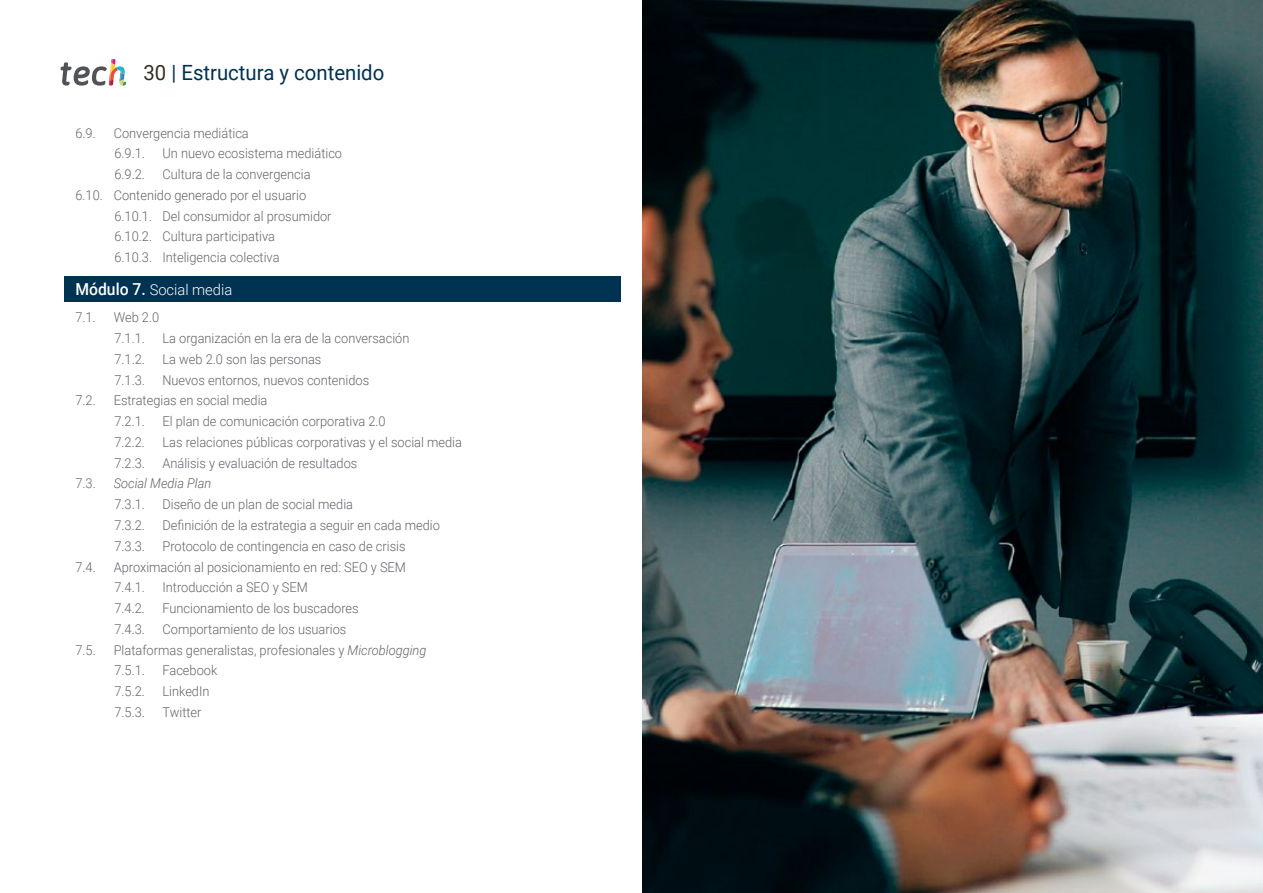
<style>
.page{position:relative;width:1263px;height:893px;background:#fff}
.page>*{position:absolute;margin:0;border:0;box-sizing:border-box;transform-origin:0 0}
.t1{font:21px "Roboto";color:#003251}
.t2{font:300 15px "Roboto";color:#fff}
.t3{font:300 13.5px/20.7px "Roboto";color:#61646a;scale:.95 1}
.t4{font:italic 300 13.5px "Roboto";color:#61646a;scale:.95 1}
.s1{color:#312e20}
.s2{font-weight:500;font-size:16.5px}
.s3{font-style:italic}
</style>
<div class="page">
<svg style="left:61px;top:59px;width:65px;height:27px"></svg>
<div style="left:64px;top:277px;width:557px;height:25px;background:#003251"></div>
<img style="left:642px;top:0;width:621px;height:893px">
<h1 class="t1" style="left:144px;top:57px;width:242px"><span class="s1">30</span> | Estructura y contenido</h1>
<p class="t3" style="left:75px;top:122px;width:23px">6.9.</p>
<p class="t3" style="left:114px;top:122px;width:144px">Convergencia mediática<br>6.9.1.</p>
<p class="t3" style="left:162px;top:143px;width:191px">Un nuevo ecosistema mediático</p>
<p class="t3" style="left:114px;top:164px;width:34px">6.9.2.</p>
<p class="t3" style="left:162px;top:164px;width:157px">Cultura de la convergencia</p>
<p class="t3" style="left:75px;top:184px;width:245px">6.10. Contenido generado por el usuario</p>
<p class="t3" style="left:114px;top:205px;width:230px">6.10.1. Del consumidor al prosumidor</p>
<p class="t3" style="left:114px;top:226px;width:170px">6.10.2. Cultura participativa</p>
<p class="t3" style="left:114px;top:247px;width:175px">6.10.3. Inteligencia colectiva</p>
<p class="t2" style="left:75px;top:279px;width:158px"><span class="s2">Módulo 7.</span> Social media</p>
<p class="t3" style="left:75px;top:307px;width:23px">7.1.</p>
<p class="t3" style="left:114px;top:307px;width:49px">Web 2.0<br>7.1.1.</p>
<p class="t3" style="left:162px;top:328px;width:261px">La organización en la era de la conversación</p>
<p class="t3" style="left:114px;top:348px;width:34px">7.1.2.</p>
<p class="t3" style="left:162px;top:348px;width:169px">La web 2.0 son las personas</p>
<p class="t3" style="left:114px;top:369px;width:34px">7.1.3.</p>
<p class="t3" style="left:162px;top:369px;width:219px">Nuevos entornos, nuevos contenidos</p>
<p class="t3" style="left:75px;top:390px;width:23px">7.2.</p>
<p class="t3" style="left:114px;top:390px;width:163px">Estrategias en social media<br>7.2.1.</p>
<p class="t3" style="left:162px;top:411px;width:236px">El plan de comunicación corporativa 2.0</p>
<p class="t3" style="left:114px;top:431px;width:34px">7.2.2.</p>
<p class="t3" style="left:162px;top:431px;width:317px">Las relaciones públicas corporativas y el social media</p>
<p class="t3" style="left:114px;top:452px;width:34px">7.2.3.</p>
<p class="t3" style="left:162px;top:452px;width:207px">Análisis y evaluación de resultados</p>
<p class="t3" style="left:75px;top:473px;width:23px">7.3.</p>
<p class="t4" style="left:114px;top:474px;width:104px">Social Media Plan</p>
<p class="t3" style="left:114px;top:494px;width:34px">7.3.1.</p>
<p class="t3" style="left:162px;top:494px;width:202px">Diseño de un plan de social media</p>
<p class="t3" style="left:114px;top:514px;width:34px">7.3.2.</p>
<p class="t3" style="left:162px;top:514px;width:294px">Definición de la estrategia a seguir en cada medio</p>
<p class="t3" style="left:114px;top:535px;width:34px">7.3.3.</p>
<p class="t3" style="left:162px;top:535px;width:257px">Protocolo de contingencia en caso de crisis</p>
<p class="t3" style="left:75px;top:556px;width:23px">7.4.</p>
<p class="t3" style="left:114px;top:556px;width:309px">Aproximación al posicionamiento en red: SEO y SEM<br>7.4.1.</p>
<p class="t3" style="left:162px;top:577px;width:155px">Introducción a SEO y SEM</p>
<p class="t3" style="left:114px;top:597px;width:34px">7.4.2.</p>
<p class="t3" style="left:162px;top:597px;width:208px">Funcionamiento de los buscadores</p>
<p class="t3" style="left:114px;top:618px;width:34px">7.4.3.</p>
<p class="t3" style="left:162px;top:618px;width:195px">Comportamiento de los usuarios</p>
<p class="t3" style="left:75px;top:639px;width:23px">7.5.</p>
<p class="t3" style="left:114px;top:639px;width:331px">Plataformas generalistas, profesionales y <span class="s3">Microblogging<br></span>7.5.1.</p>
<p class="t3" style="left:162px;top:660px;width:59px">Facebook</p>
<p class="t3" style="left:114px;top:680px;width:34px">7.5.2.</p>
<p class="t3" style="left:162px;top:680px;width:51px">LinkedIn</p>
<p class="t3" style="left:114px;top:701px;width:34px">7.5.3.</p>
<p class="t3" style="left:162px;top:701px;width:43px">Twitter</p>
</div>
